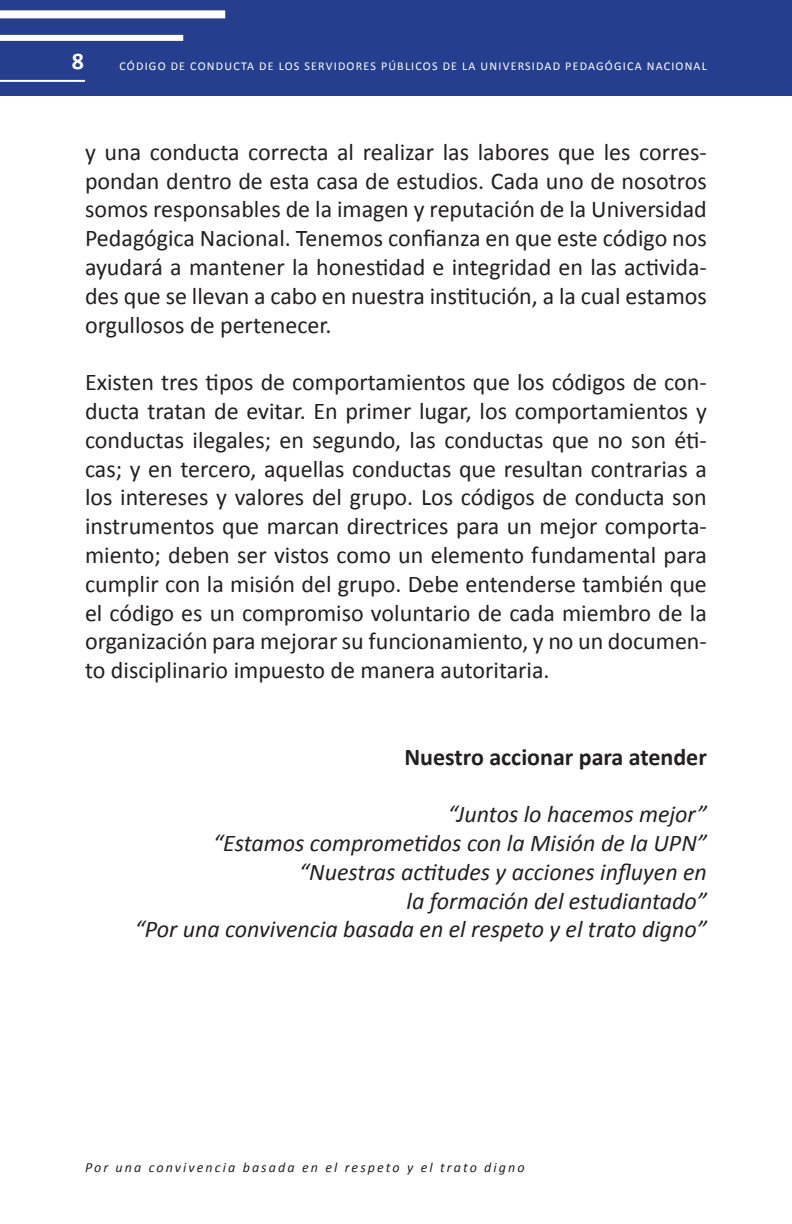
<style>
.page{position:relative;width:792px;height:1224px;background:#fff}
.page>*{position:absolute;margin:0;border:0;box-sizing:border-box;transform-origin:0 0}
.t1{font:24px/28.8px "Calibri";color:#231f20;text-align:justify}
.t2{font:italic 24px/28.8px "Calibri";color:#231f20;text-align:right}
.t3{font:700 24px "Calibri";color:#231f20}
.t4{font:700 24px "Calibri";color:#fff}
.t5{font:italic 14px "Calibri";letter-spacing:.15em;color:#231f20}
.t6{font:12px "Calibri";letter-spacing:.1em;color:#fff}
</style>
<div class="page">
<div style="left:0;top:0;width:792px;height:95px;background:#253f8e"></div>
<hr style="left:0;top:80px;width:85px;height:2px;background:#fff">
<div style="left:0;top:35px;width:183px;height:6px;background:#fff"></div>
<div style="left:0;top:10px;width:225px;height:8px;background:#fff"></div>
<p class="t4" style="left:72px;top:46px;width:14px">8</p>
<p class="t6" style="left:119px;top:58px;width:589px">CÓDIGO DE CONDUCTA DE LOS SERVIDORES PÚBLICOS DE LA UNIVERSIDAD PEDAGÓGICA NACIONAL</p>
<p class="t1" style="left:85px;top:137px;width:623px">y una conducta correcta al realizar las labores que les corres&shy;pondan dentro de esta casa de estudios. Cada uno de nosotros somos responsables de la imagen y reputación de la Universidad Pedagógica Nacional. Tenemos confianza en que este código nos ayudará a mantener la honestidad e integridad en las activida&shy;des que se llevan a cabo en nuestra institución, a la cual estamos orgullosos de pertenecer.</p>
<p class="t1" style="left:85px;top:368px;width:623px">Existen tres tipos de comportamientos que los códigos de con&shy;ducta tratan de evitar. En primer lugar, los comportamientos y conductas ilegales; en segundo, las conductas que no son éti&shy;cas; y en tercero, aquellas conductas que resultan contrarias a los intereses y valores del grupo. Los códigos de conducta son instrumentos que marcan directrices para un mejor comporta&shy;miento; deben ser vistos como un elemento fundamental para cumplir con la misión del grupo. Debe entenderse también que el código es un compromiso voluntario de cada miembro de la organización para mejorar su funcionamiento, y no un documen&shy;to disciplinario impuesto de manera autoritaria.</p>
<p class="t3" style="left:404px;top:742px;width:304px">Nuestro accionar para atender</p>
<p class="t2" style="left:448px;top:799px;width:261px">“Juntos lo hacemos mejor”</p>
<p class="t2" style="left:213px;top:827px;width:495px">“Estamos comprometidos con la Misión de la UPN”</p>
<p class="t2" style="left:299px;top:856px;width:409px">“Nuestras actitudes y acciones influyen en la formación del estudiantado”</p>
<p class="t2" style="left:135px;top:914px;width:574px">“Por una convivencia basada en el respeto y el trato digno”</p>
<p class="t5" style="left:85px;top:1158px;width:441px">Por una convivencia basada en el respeto y el trato digno</p>
</div>
